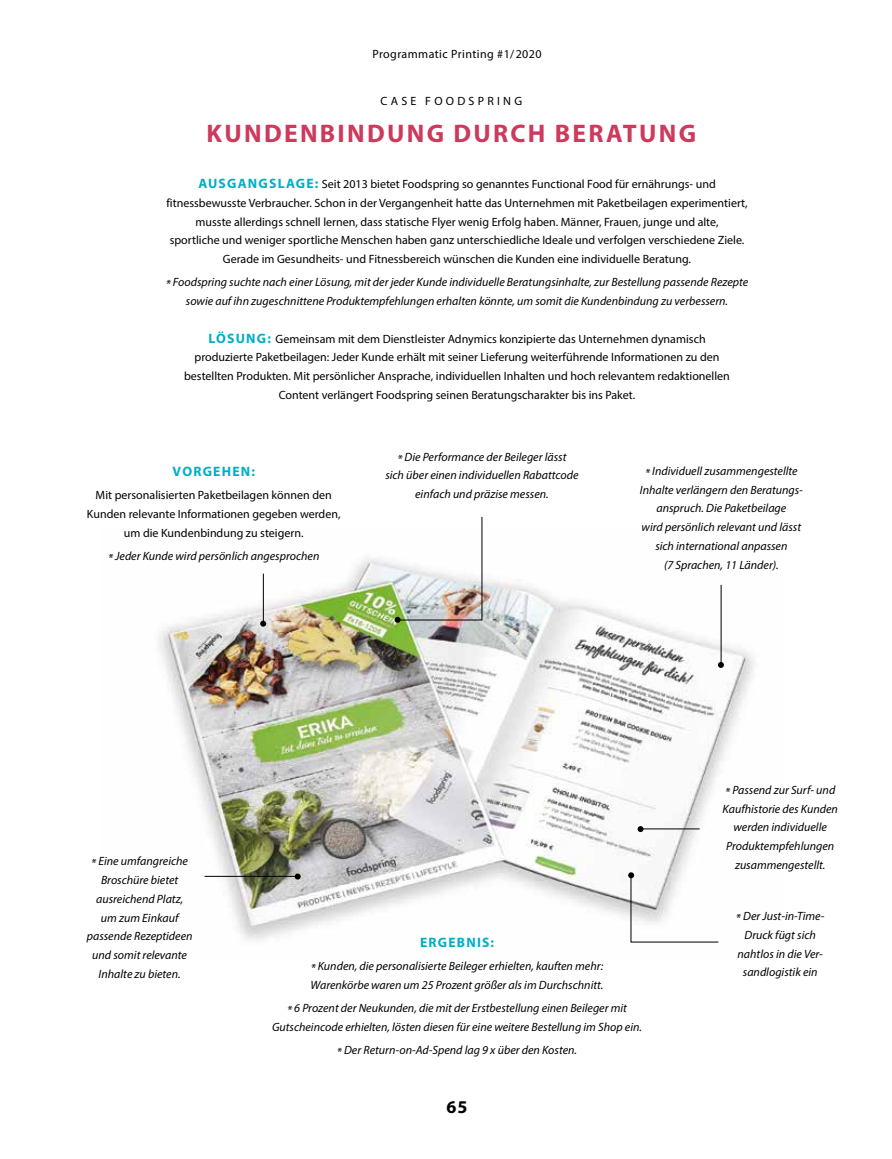
<style>
.page{position:relative;width:892px;height:1159px;background:#fff}
.page>*{position:absolute;margin:0;border:0;box-sizing:border-box;transform-origin:0 0}
.t1{font:700 25.5px "Myriad Pro";letter-spacing:.09em;color:#cc3a5c}
.t2{font:700 18px "Myriad Pro";color:#000}
.t3{font:700 13.65px "Myriad Pro";letter-spacing:.09em;color:#00aec7}
.t4{font:italic 12px/18.8px "Myriad Pro";color:#000;text-align:center}
.t5{font:12px/18.8px "Myriad Pro";color:#000;text-align:center}
.t6{font:12px "Myriad Pro";letter-spacing:.035em;color:#000}
.t7{font:12px "Myriad Pro";letter-spacing:.27em;color:#000}
.s1{font-weight:700;font-size:13.65px;color:#00aec7}
</style>
<div class="page">
<img style="left:158px;top:528px;width:597px;height:415px">
<hr style="left:263px;top:573px;width:1px;height:50px;background:#000">
<svg style="left:260px;top:620px;width:6px;height:6px"></svg>
<hr style="left:720px;top:585px;width:1px;height:80px;background:#000">
<svg style="left:718px;top:662px;width:6px;height:6px"></svg>
<hr style="left:204px;top:876px;width:94px;height:1px;background:#000">
<svg style="left:295px;top:873px;width:6px;height:6px"></svg>
<hr style="left:640px;top:828px;width:59px;height:1px;background:#000">
<svg style="left:637px;top:826px;width:6px;height:6px"></svg>
<img style="left:394px;top:516px;width:88px;height:107px">
<svg style="left:628px;top:872px;width:91px;height:70px"></svg>
<p class="t6" style="left:372px;top:46px;width:171px">Programmatic Printing #1/2020</p>
<p class="t7" style="left:380px;top:94px;width:143px">CASE FOODSPRING</p>
<h1 class="t1" style="left:206px;top:116px;width:491px">KUNDENBINDUNG DURCH BERATUNG</h1>
<p class="t5" style="left:166px;top:175px;width:582px"><span class="s1">AUSGANGSLAGE:</span> Seit 2013 bietet Foodspring so genanntes Functional Food für ernährungs- und fitnessbewusste Verbraucher. Schon in der Vergangenheit hatte das Unternehmen mit Paketbeilagen experimentiert, musste allerdings schnell lernen, dass statische Flyer wenig Erfolg haben. Männer, Frauen, junge und alte,<br>sportliche und weniger sportliche Menschen haben ganz unterschiedliche Ideale und verfolgen verschiedene Ziele.<br>Gerade im Gesundheits- und Fitnessbereich wünschen die Kunden eine individuelle Beratung.</p>
<p class="t4" style="left:166px;top:273px;width:584px">* Foodspring suchte nach einer Lösung, mit der jeder Kunde individuelle Beratungsinhalte, zur Bestellung passende Rezepte sowie auf ihn zugeschnittene Produktempfehlungen erhalten könnte, um somit die Kundenbindung zu verbessern.</p>
<p class="t5" style="left:184px;top:329px;width:547px"><span class="s1">LÖSUNG:</span> Gemeinsam mit dem Dienstleister Adnymics konzipierte das Unternehmen dynamisch produzierte Paketbeilagen: Jeder Kunde erhält mit seiner Lieferung weiterführende Informationen zu den bestellten Produkten. Mit persönlicher Ansprache, individuellen Inhalten und hoch relevantem redaktionellen Content verlängert Foodspring seinen Beratungscharakter bis ins Paket.</p>
<p class="t3" style="left:173px;top:462px;width:84px">VORGEHEN:</p>
<p class="t5" style="left:87px;top:485px;width:255px">Mit personalisierten Paketbeilagen können den<br>Kunden relevante Informationen gegeben werden, um die Kundenbindung zu steigern.</p>
<p class="t4" style="left:108px;top:546px;width:213px">* Jeder Kunde wird persönlich angesprochen</p>
<p class="t4" style="left:385px;top:447px;width:195px">* Die Performance der Beileger lässt<br>sich über einen individuellen Rabattcode einfach und präzise messen.</p>
<p class="t4" style="left:640px;top:461px;width:164px">* Individuell zusammengestellte<br>Inhalte verlängern den Beratungs&shy;anspruch. Die Paketbeilage<br>wird persönlich relevant und lässt sich international anpassen<br>(7 Sprachen, 11 Länder).</p>
<p class="t4" style="left:87px;top:851px;width:107px">* Eine umfangreiche<br>Broschüre bietet ausreichend Platz, um zum Einkauf passende Rezeptideen und somit relevante<br>Inhalte zu bieten.</p>
<p class="t3" style="left:420px;top:933px;width:76px">ERGEBNIS:</p>
<p class="t4" style="left:310px;top:956px;width:294px;text-align:left">* Kunden, die personalisierte Beileger erhielten, kauften mehr:<br>Warenkörbe waren um 25 Prozent größer als im Durchschnitt.</p>
<p class="t4" style="left:272px;top:998px;width:371px">* 6 Prozent der Neukunden, die mit der Erstbestellung einen Beileger mit<br>Gutscheincode erhielten, lösten diesen für eine weitere Bestellung im Shop ein.</p>
<p class="t4" style="left:337px;top:1040px;width:242px">* Der Return-on-Ad-Spend lag 9 x über den Kosten.</p>
<h2 class="t2" style="left:446px;top:1095px;width:23px">65</h2>
<p class="t4" style="left:722px;top:780px;width:117px">* Passend zur Surf- und<br>Kaufhistorie des Kunden werden individuelle<br>Produktempfehlungen zusammengestellt.</p>
<p class="t4" style="left:736px;top:906px;width:90px">* Der Just-in-Time-<br>Druck fügt sich nahtlos in die Ver&shy;sandlogistik ein</p>
</div>
